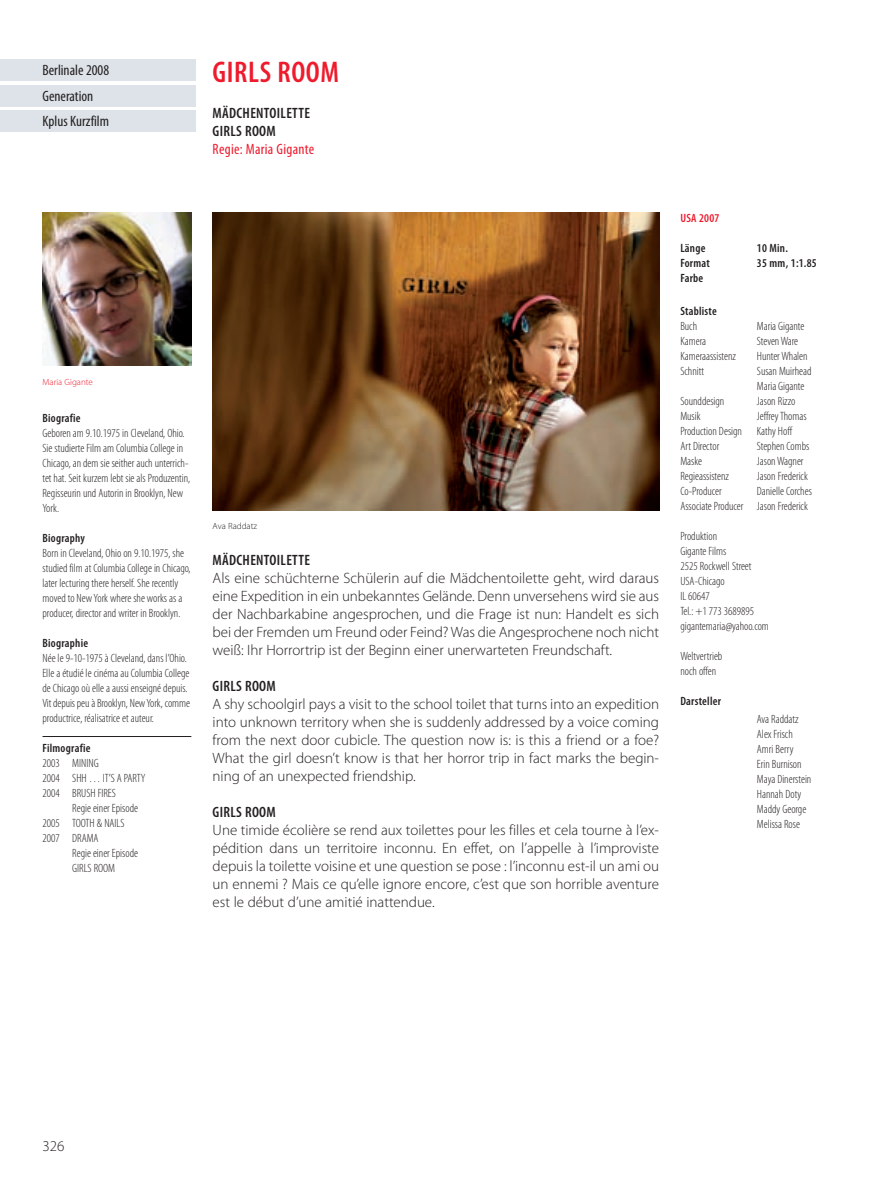
<style>
.page{position:relative;width:893px;height:1191px;background:#fff}
.page>*{position:absolute;margin:0;border:0;box-sizing:border-box;transform-origin:0 0}
.t1{font:600 condensed 30px "Myriad Pro";letter-spacing:.02em;color:#ee1b2d}
.t2{font:300 15px/18px "Myriad Pro";color:#231f20;text-align:justify}
.t3{font:600 condensed 15px/18px "Myriad Pro";letter-spacing:.02em;color:#231f20}
.t4{font:condensed 15px/25.5px "Myriad Pro";color:#231f20}
.t5{font:condensed 15px "Myriad Pro";letter-spacing:.02em;color:#ee1b2d}
.t6{font:300 condensed 12px/15px "Myriad Pro";color:#231f20}
.t7{font:600 condensed 12px "Myriad Pro";letter-spacing:.02em;color:#231f20}
.t8{font:600 condensed 12px "Myriad Pro";letter-spacing:.02em;color:#ee1b2d}
.t9{font:300 9px "Myriad Pro";color:#ee1b2d}
.t10{font:300 9px "Myriad Pro";color:#231f20}
</style>
<div class="page">
<svg style="left:0;top:59px;width:660px;height:678px"></svg>
<p class="t4" style="left:43px;top:57px;width:68px">Berlinale 2008<br>Generation<br>Kplus Kurzfilm</p>
<p class="t9" style="left:43px;top:379px;width:52px">Maria Gigante</p>
<p class="t7" style="left:43px;top:413px;width:40px">Biografie</p>
<p class="t6" style="left:43px;top:426px;width:149px">Geboren am 9.10.1975 in Cleveland, Ohio.<br>Sie studierte Film am Columbia College in Chicago, an dem sie seither auch unterrich&shy;tet hat. Seit kurzem lebt sie als Produzentin, Regisseurin und Autorin in Brooklyn, New York.</p>
<p class="t7" style="left:43px;top:533px;width:44px">Biography</p>
<p class="t6" style="left:43px;top:546px;width:150px">Born in Cleveland, Ohio on 9.10.1975, she studied film at Columbia College in Chicago, later lecturing there herself. She recently moved to New York where she works as a producer, director and writer in Brooklyn.</p>
<p class="t7" style="left:43px;top:638px;width:47px">Biographie</p>
<p class="t6" style="left:43px;top:651px;width:149px">Née le 9-10-1975 à Cleveland, dans l’Ohio.<br>Elle a étudié le cinéma au Columbia College de Chicago où elle a aussi enseigné depuis.<br>Vit depuis peu à Brooklyn, New York, comme productrice, réalisatrice et auteur.</p>
<p class="t7" style="left:43px;top:743px;width:49px">Filmografie</p>
<p class="t6" style="left:43px;top:756px;width:105px">2003 MINING<br>2004 SHH … IT’S A PARTY<br>2004 BRUSH FIRES</p>
<p class="t6" style="left:43px;top:801px;width:97px;text-indent:30px">Regie einer Episode<br>2005 TOOTH &amp; NAILS<br>2007 DRAMA</p>
<p class="t6" style="left:72px;top:846px;width:67px">Regie einer Episode<br>GIRLS ROOM</p>
<h1 class="t1" style="left:213px;top:62px;width:128px">GIRLS ROOM</h1>
<p class="t3" style="left:213px;top:105px;width:99px">MÄDCHENTOILETTE<br>GIRLS ROOM</p>
<p class="t5" style="left:213px;top:140px;width:103px">Regie: Maria Gigante</p>
<p class="t10" style="left:213px;top:523px;width:46px">Ava Raddatz</p>
<p class="t3" style="left:213px;top:552px;width:99px">MÄDCHENTOILETTE</p>
<p class="t2" style="left:213px;top:570px;width:448px">Als eine schüchterne Schülerin auf die Mädchentoilette geht, wird daraus eine Expedition in ein unbekanntes Gelände. Denn unversehens wird sie aus der Nachbarkabine angesprochen, und die Frage ist nun: Handelt es sich bei der Fremden um Freund oder Feind? Was die Ange spro che ne noch nicht weiß: Ihr Horrortrip ist der Beginn einer unerwarteten Freund schaft.</p>
<p class="t3" style="left:213px;top:678px;width:65px">GIRLS ROOM</p>
<p class="t2" style="left:213px;top:696px;width:448px">A shy schoolgirl pays a visit to the school toilet that turns into an expedition into unknown territory when she is suddenly addressed by a voice coming from the next door cubicle. The question now is: is this a friend or a foe?<br>What the girl doesn’t know is that her horror trip in fact marks the begin&shy;ning of an unexpected friendship.</p>
<p class="t3" style="left:213px;top:804px;width:65px">GIRLS ROOM</p>
<p class="t2" style="left:213px;top:822px;width:448px">Une timide écolière se rend aux toilettes pour les filles et cela tourne à l’ex&shy;pédition dans un territoire inconnu. En effet, on l’appelle à l’improviste depuis la toilette voisine et une question se pose : l’inconnu est-il un ami ou un ennemi ? Mais ce qu’elle ignore encore, c’est que son horrible aventure est le début d’une amitié inattendue.</p>
<p class="t8" style="left:680px;top:214px;width:41px">USA 2007</p>
<p class="t7" style="left:680px;top:244px;width:27px">Länge</p>
<p class="t7" style="left:757px;top:244px;width:33px">10 Min.</p>
<p class="t7" style="left:680px;top:259px;width:31px">Format</p>
<p class="t7" style="left:757px;top:259px;width:61px">35 mm, 1:1.85</p>
<p class="t7" style="left:680px;top:274px;width:24px">Farbe</p>
<p class="t7" style="left:680px;top:307px;width:38px">Stabliste</p>
<p class="t6" style="left:680px;top:319px;width:18px">Buch</p>
<p class="t6" style="left:757px;top:319px;width:49px">Maria Gigante</p>
<p class="t6" style="left:680px;top:334px;width:27px">Kamera</p>
<p class="t6" style="left:757px;top:334px;width:43px">Steven Ware</p>
<p class="t6" style="left:680px;top:349px;width:57px">Kameraassistenz</p>
<p class="t6" style="left:757px;top:349px;width:52px">Hunter Whalen</p>
<p class="t6" style="left:680px;top:364px;width:25px">Schnitt</p>
<p class="t6" style="left:757px;top:364px;width:56px">Susan Muirhead<br>Maria Gigante</p>
<p class="t6" style="left:680px;top:394px;width:46px">Sounddesign</p>
<p class="t6" style="left:757px;top:394px;width:40px">Jason Rizzo</p>
<p class="t6" style="left:680px;top:409px;width:22px">Musik</p>
<p class="t6" style="left:680px;top:409px;width:128px;text-indent:77px">Jeffrey Thomas<br>Production Design Kathy Hoff<br>Art Director</p>
<p class="t6" style="left:757px;top:439px;width:54px">Stephen Combs</p>
<p class="t6" style="left:680px;top:454px;width:23px">Maske</p>
<p class="t6" style="left:757px;top:454px;width:48px">Jason Wagner</p>
<p class="t6" style="left:680px;top:469px;width:50px">Regieassistenz</p>
<p class="t6" style="left:757px;top:469px;width:53px">Jason Frederick</p>
<p class="t6" style="left:680px;top:484px;width:43px">Co-Producer</p>
<p class="t6" style="left:680px;top:484px;width:133px;text-indent:77px">Danielle Corches<br>Associate Producer Jason Frederick</p>
<p class="t6" style="left:680px;top:529px;width:90px">Produktion<br>Gigante Films<br>2525 Rockwell Street<br>USA-Chicago<br>IL 60647<br>Tel.: +1 773 3689895 gigantemaria@yahoo.com</p>
<p class="t6" style="left:680px;top:649px;width:44px">Weltvertrieb noch offen</p>
<p class="t7" style="left:680px;top:697px;width:42px">Darsteller</p>
<p class="t6" style="left:757px;top:712px;width:56px">Ava Raddatz<br>Alex Frisch<br>Amri Berry<br>Erin Burnison<br>Maya Dinerstein<br>Hannah Doty<br>Maddy George<br>Melissa Rose</p>
<p class="t2" style="left:43px;top:1138px;width:23px">326</p>
</div>
